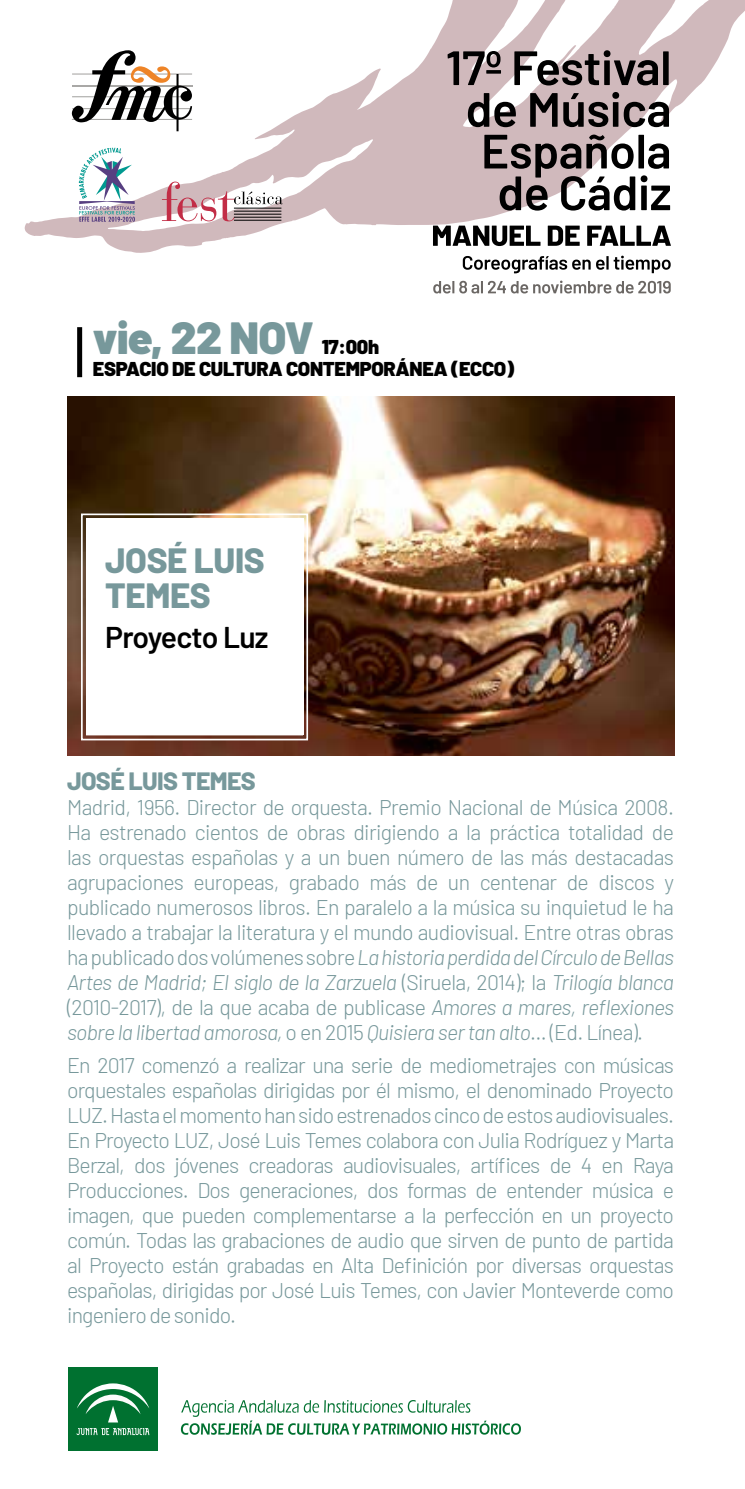
<style>
.page{position:relative;width:745px;height:1489px;background:#fff}
.page>*{position:absolute;margin:0;border:0;box-sizing:border-box;transform-origin:0 0}
.t1{font:900 45px "Barlow";letter-spacing:-.015em;color:#77989b}
.t2{font:800 35px/35px "Barlow";letter-spacing:-.01em;color:#77989b}
.t3{font:600 30px "Barlow";letter-spacing:-.025em;color:#000}
.t4{font:800 25px "Barlow";letter-spacing:-.025em;color:#77989b}
.t5{font:300 21.25px/25px "Barlow";letter-spacing:-.04em;color:#77989b;text-align:justify}
.t6{font:900 20px/21.5px "Barlow";letter-spacing:-.015em;color:#000}
.s1{font-style:italic}
</style>
<div class="page">
<svg style="left:25px;top:0;width:719px;height:253px"></svg>
<svg style="left:433px;top:280px;width:237px;height:13px"></svg>
<svg style="left:462px;top:256px;width:208px;height:17px"></svg>
<svg style="left:432px;top:225px;width:238px;height:21px"></svg>
<svg style="left:484px;top:135px;width:185px;height:75px"></svg>
<svg style="left:467px;top:92px;width:201px;height:35px;background:#877c7d"></svg>
<svg style="left:447px;top:50px;width:221px;height:35px;background:#8a7e80"></svg>
<div style="left:77px;top:327px;width:5px;height:50px;background:#000"></div>
<div style="left:68px;top:1366px;width:90px;height:84px;background:#007130"></div>
<svg style="left:181px;top:1400px;width:339px;height:34px"></svg>
<svg style="left:76px;top:1383px;width:73px;height:51px"></svg>
<svg style="left:72px;top:50px;width:120px;height:81px"></svg>
<svg style="left:162px;top:181px;width:121px;height:40px"></svg>
<svg style="left:79px;top:148px;width:56px;height:74px"></svg>
<img style="left:68px;top:396px;width:605px;height:359px">
<svg style="left:80px;top:512px;width:229px;height:229px"></svg>
<h1 class="t1" style="left:93px;top:304px;width:222px">vie, 22 NOV</h1>
<p class="t6" style="left:93px;top:335px;width:422px;text-indent:228px">17:00h<br>ESPACIO DE CULTURA CONTEMPORÁNEA (ECCO)</p>
<h2 class="t2" style="left:105px;top:540px;width:161px">JOSÉ LUIS<br>TEMES</h2>
<h3 class="t3" style="left:105px;top:615px;width:165px">Proyecto Luz</h3>
<p class="t4" style="left:67px;top:762px;width:190px">JOSÉ LUIS TEMES</p>
<p class="t5" style="left:67px;top:793px;width:608px">Madrid, 1956. Director de orquesta. Premio Nacional de Música 2008.<br>Ha estrenado cientos de obras dirigiendo a la práctica totalidad de las orquestas españolas y a un buen número de las más destacadas agrupaciones europeas, grabado más de un centenar de discos y publicado numerosos libros. En paralelo a la música su inquietud le ha llevado a trabajar la literatura y el mundo audiovisual. Entre otras obras ha publicado dos volúmenes sobre <span class="s1">La historia perdida del Círculo de Bellas Artes de Madrid; El siglo de la Zarzuela</span> (Siruela, 2014); la <span class="s1">Trilogía blanca </span>(2010-2017), de la que acaba de publicase <span class="s1">Amores a mares, reflexiones sobre la libertad amorosa,</span> o en 2015 <span class="s1">Quisiera ser tan alto</span>… (Ed. Línea).</p>
<p class="t5" style="left:67px;top:1050px;width:608px">En 2017 comenzó a realizar una serie de mediometrajes con músicas orquestales españolas dirigidas por él mismo, el denominado Proyecto LUZ. Hasta el momento han sido estrenados cinco de estos audiovisuales.<br>En Proyecto LUZ, José Luis Temes colabora con Julia Rodríguez y Marta Berzal, dos jóvenes creadoras audiovisuales, artífices de 4 en Raya Producciones. Dos generaciones, dos formas de entender música e imagen, que pueden complementarse a la perfección en un proyecto común. Todas las grabaciones de audio que sirven de punto de partida al Proyecto están grabadas en Alta Definición por diversas orquestas españolas, dirigidas por José Luis Temes, con Javier Monteverde como ingeniero de sonido.</p>
</div>
